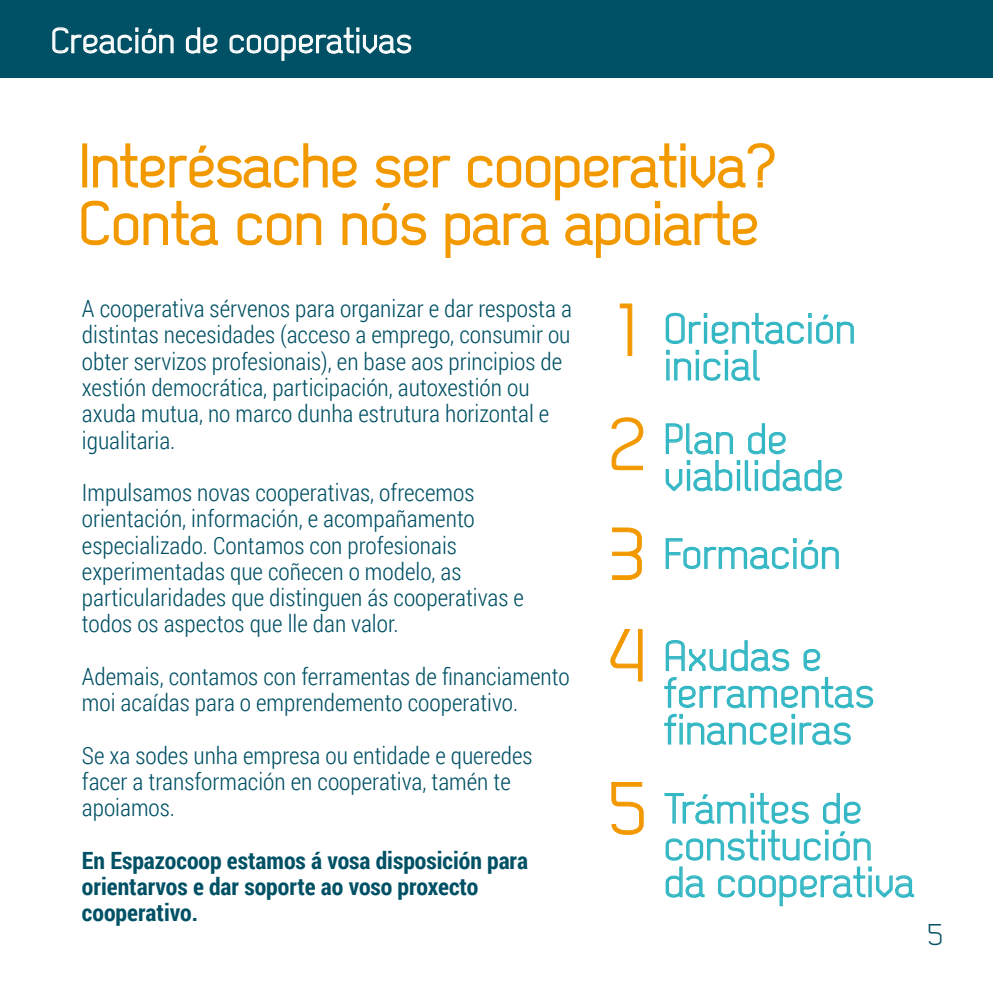
<style>
.page{position:relative;width:993px;height:993px;background:#fff}
.page>*{position:absolute;margin:0;border:0;box-sizing:border-box;transform-origin:0 0}
.t1{font:73.5px/152.8px "Dekar";color:#f39900}
.t2{font:60px/57.5px "Dekar";letter-spacing:.015em;color:#f39900}
.t3{font:42px/36.8px "Dekar";letter-spacing:.025em;color:#34b7c4}
.t4{font:35px "Dekar";letter-spacing:.025em;color:#fff}
.t5{font:30px "Dekar";color:#075264}
.t6{font:300 23.75px/26.2px "Roboto Condensed";color:#005165}
.t7{font:700 23.75px/26.2px "Roboto Condensed";color:#005165}
</style>
<div class="page">
<svg style="left:81px;top:143px;width:694px;height:115px"></svg>
<svg style="left:664px;top:640px;width:209px;height:105px"></svg>
<svg style="left:665px;top:312px;width:189px;height:69px"></svg>
<svg style="left:665px;top:423px;width:178px;height:69px"></svg>
<svg style="left:665px;top:538px;width:174px;height:32px"></svg>
<svg style="left:664px;top:792px;width:250px;height:114px"></svg>
<svg style="left:610px;top:629px;width:32px;height:52px"></svg>
<svg style="left:611px;top:782px;width:32px;height:53px"></svg>
<svg style="left:611px;top:417px;width:32px;height:53px"></svg>
<svg style="left:619px;top:303px;width:13px;height:53px"></svg>
<svg style="left:612px;top:527px;width:29px;height:53px"></svg>
<div style="left:0;top:0;width:992px;height:77px;background:#005165"></div>
<svg style="left:52px;top:27px;width:122px;height:27px"></svg>
<svg style="left:185px;top:27px;width:33px;height:27px"></svg>
<svg style="left:229px;top:27px;width:183px;height:34px"></svg>
<h3 class="t4" style="left:51px;top:23px;width:362px">Creación de cooperativas</h3>
<h2 class="t2" style="left:79px;top:139px;width:697px">Interésache ser cooperativa?<br>Conta con nós para apoiarte</h2>
<p class="t6" style="left:82px;top:295px;width:491px">A cooperativa sérvenos para organizar e dar resposta a distintas necesidades (acceso a emprego, consumir ou obter servizos profesionais), en base aos principios de xestión democrática, participación, autoxestión ou axuda mutua, no marco dunha estrutura horizontal e igualitaria.</p>
<p class="t6" style="left:82px;top:478px;width:443px">Impulsamos novas cooperativas, ofrecemos orientación, información, e acompañamento especializado. Contamos con profesionais experimentadas que coñecen o modelo, as particularidades que distinguen ás cooperativas e todos os aspectos que lle dan valor.</p>
<p class="t6" style="left:82px;top:662px;width:489px">Ademais, contamos con ferramentas de financiamento moi acaídas para o emprendemento cooperativo.</p>
<p class="t6" style="left:82px;top:741px;width:452px">Se xa sodes unha empresa ou entidade e queredes facer a transformación en cooperativa, tamén te apoiamos.</p>
<p class="t7" style="left:82px;top:846px;width:447px">En Espazocoop estamos á vosa disposición para orientarvos e dar soporte ao voso proxecto cooperativo.</p>
<h1 class="t1" style="left:618px;top:256px;width:19px">1</h1>
<h1 class="t1" style="left:609px;top:370px;width:38px">2</h1>
<h1 class="t1" style="left:609px;top:480px;width:36px">3</h1>
<h1 class="t1" style="left:607px;top:581px;width:40px">4<br>5</h1>
<h3 class="t3" style="left:664px;top:311px;width:192px">Orientación inicial</h3>
<h3 class="t3" style="left:664px;top:422px;width:181px">Plan de viabilidade</h3>
<h3 class="t3" style="left:664px;top:536px;width:177px">Formación</h3>
<h3 class="t3" style="left:664px;top:638px;width:211px">Axudas e ferramentas financeiras</h3>
<h3 class="t3" style="left:664px;top:791px;width:252px">Trámites de constitución da cooperativa</h3>
<p class="t5" style="left:926px;top:919px;width:17px">5</p>
</div>
